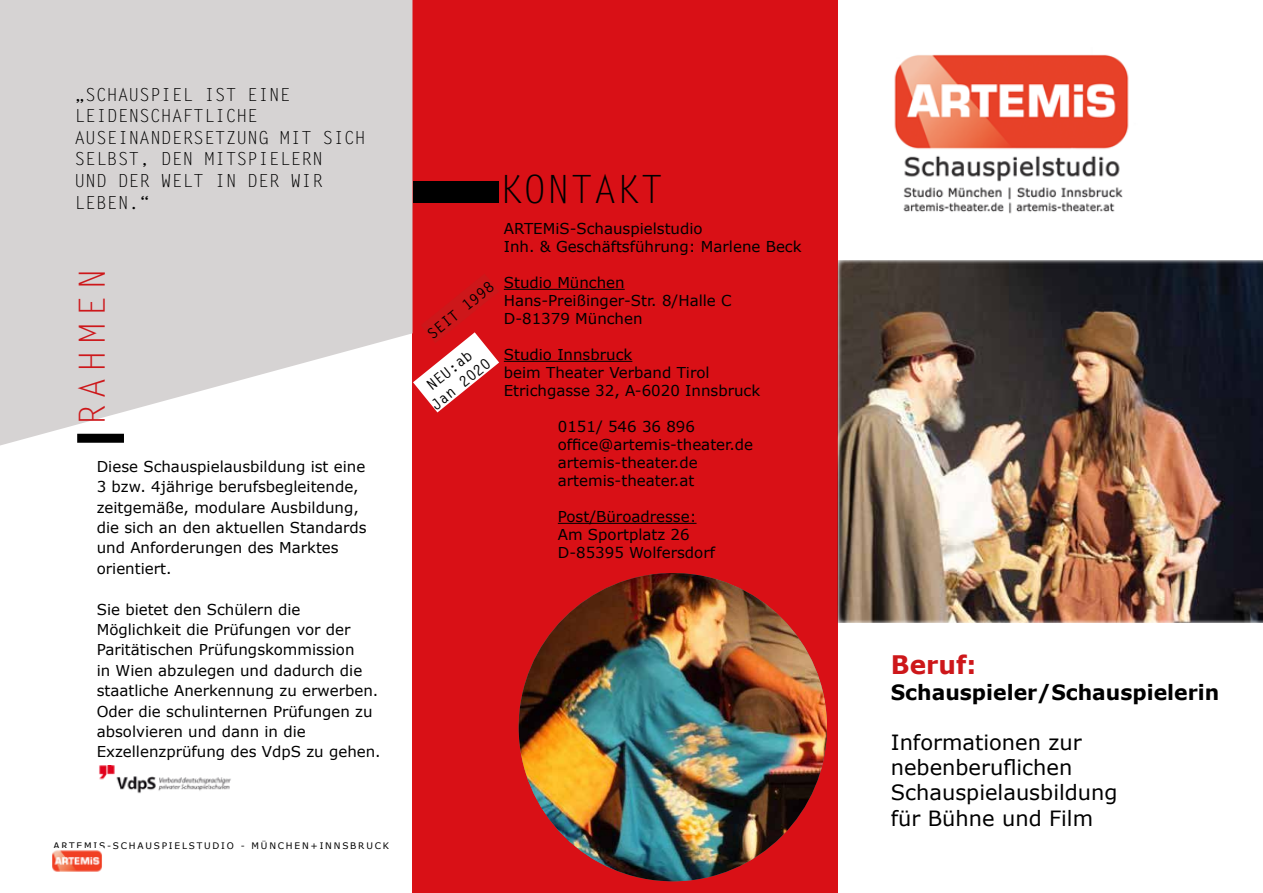
<style>
.page{position:relative;width:1263px;height:893px;background:#fff}
.page>*{position:absolute;margin:0;border:0;box-sizing:border-box;transform-origin:0 0}
.t1{font:39px "Letter Gothic Std";color:#000}
.t2{font:36px "Letter Gothic Std";letter-spacing:.16em;color:#cd171a}
.t3{font:700 25.5px "Verdana";color:#cd171a}
.t4{font:21px/25.2px "Verdana";color:#000}
.t5{font:700 21px "Verdana";color:#000}
.t6{font:18px/21.6px "Letter Gothic Std";color:#000}
.t7{font:15px/20.4px "Verdana";color:#000}
.t8{font:700 14.85px/18px "Letter Gothic Std";color:#000;text-align:center}
.t9{font:9px "Verdana";letter-spacing:.2em;color:#000}
</style>
<div class="page">
<div style="left:412px;top:0;width:426px;height:893px;background:#d91016"></div>
<div style="left:413px;top:182px;width:85px;height:21px;background:#000"></div>
<hr style="left:504px;top:289px;width:121px;height:1px;background:#000">
<hr style="left:504px;top:361px;width:128px;height:1px;background:#000">
<hr style="left:558px;top:523px;width:138px;height:1px;background:#000">
<img style="left:519px;top:573px;width:308px;height:308px;border-radius:154px">
<svg style="left:0;top:0;width:412px;height:445px;background:#dbd8d8"></svg>
<img style="left:99px;top:765px;width:132px;height:29px">
<img style="left:52px;top:850px;width:50px;height:22px">
<div style="left:77px;top:434px;width:47px;height:9px;background:#000"></div>
<img style="left:838px;top:260px;width:425px;height:363px">
<svg style="left:413px;top:274px;width:86px;height:138px"></svg>
<img style="left:894px;top:54px;width:235px;height:160px">
<p class="t6" style="left:74px;top:84px;width:293px">„SCHAUSPIEL IST EINE<br>LEIDENSCHAFTLICHE<br>AUSEINANDERSETZUNG MIT SICH<br>SELBST, DEN MITSPIELERN<br>UND DER WELT IN DER WIR<br>LEBEN.“</p>
<h2 class="t2" style="left:72px;top:426px;width:160px;rotate:-90deg">RAHMEN</h2>
<p class="t7" style="left:97px;top:456px;width:271px">Diese Schauspielausbildung ist eine<br>3 bzw. 4jährige berufsbegleitende, zeitgemäße, modulare Ausbildung, die sich an den aktuellen Standards und Anforderungen des Marktes orientiert.</p>
<p class="t7" style="left:97px;top:599px;width:285px">Sie bietet den Schülern die Möglichkeit die Prüfungen vor der Paritätischen Prüfungskommission<br>in Wien abzulegen und dadurch die staatliche Anerkennung zu erwerben.<br>Oder die schulinternen Prüfungen zu absolvieren und dann in die Exzellenzprüfung des VdpS zu gehen.</p>
<p class="t9" style="left:54px;top:840px;width:337px">ARTEMIS-SCHAUSPIELSTUDIO - MÜNCHEN+INNSBRUCK</p>
<p class="t8" style="left:424px;top:329px;width:83px;rotate:-39deg">SEIT 1998</p>
<p class="t8" style="left:416px;top:386px;width:74px;rotate:-39deg">NEU:ab<br>Jan 2020</p>
<h1 class="t1" style="left:500px;top:167px;width:165px">KONTAKT</h1>
<p class="t7" style="left:504px;top:220px;width:299px;line-height:18px">ARTEMiS-Schauspielstudio<br>Inh. &amp; Geschäftsführung: Marlene Beck</p>
<p class="t7" style="left:504px;top:274px;width:229px;line-height:18px">Studio München<br>Hans-Preißinger-Str. 8/Halle C<br>D-81379 München</p>
<p class="t7" style="left:504px;top:346px;width:258px;line-height:18px">Studio Innsbruck<br>beim Theater Verband Tirol<br>Etrichgasse 32, A-6020 Innsbruck</p>
<p class="t7" style="left:558px;top:418px;width:197px;line-height:18px">0151/ 546 36 896 office@artemis-theater.de artemis-theater.de artemis-theater.at</p>
<p class="t7" style="left:558px;top:508px;width:159px;line-height:18px">Post/Büroadresse:<br>Am Sportplatz 26<br>D-85395 Wolfersdorf</p>
<h3 class="t3" style="left:891px;top:648px;width:87px">Beruf:</h3>
<h3 class="t5" style="left:891px;top:678px;width:330px">Schauspieler/Schauspielerin</h3>
<h3 class="t4" style="left:891px;top:730px;width:228px">Informationen zur nebenberuflichen<br>Schauspielausbildung für Bühne und Film</h3>
</div>
